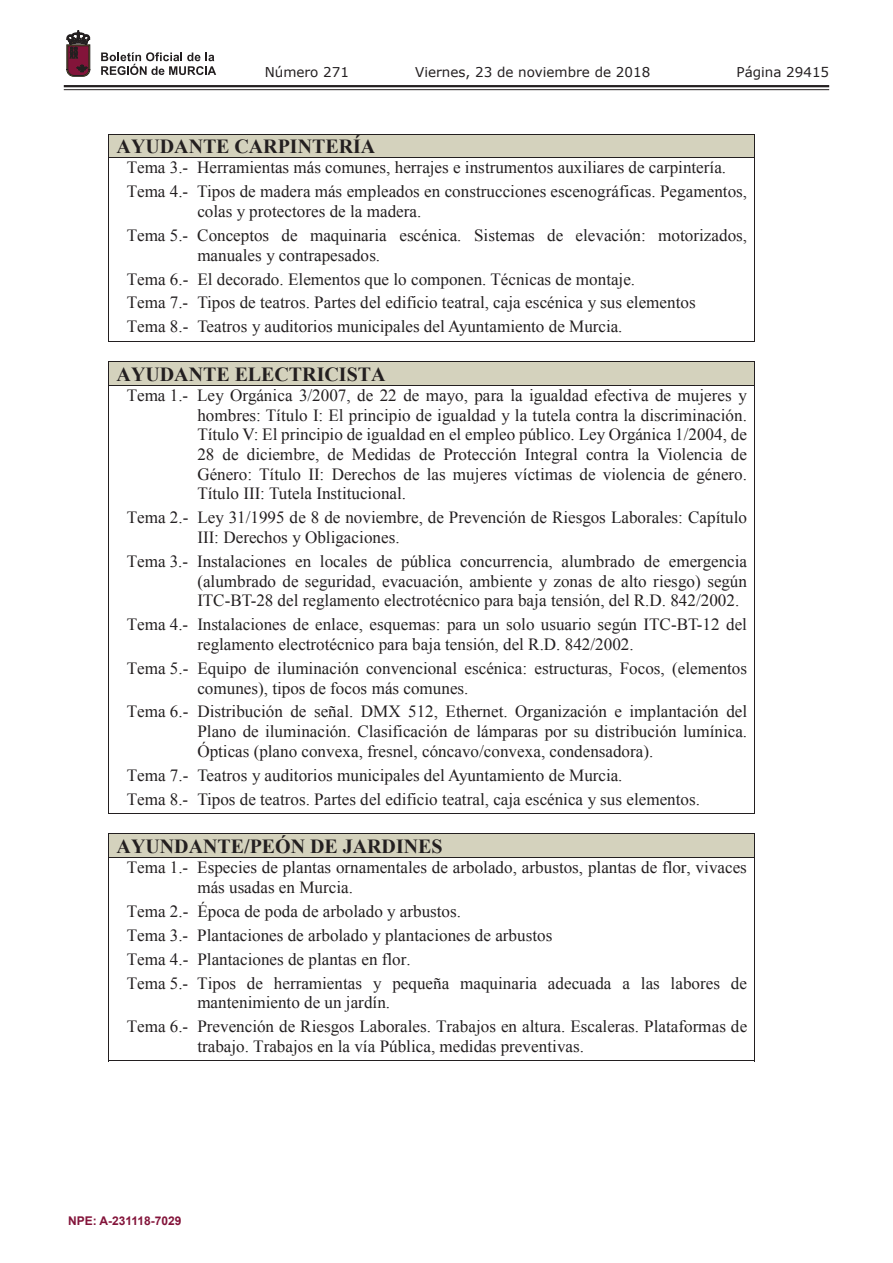
<style>
.page{position:relative;width:893px;height:1263px;background:#fff}
.page>*{position:absolute;margin:0;border:0;box-sizing:border-box;transform-origin:0 0}
.t1{font:700 19.95px "Times New Roman";color:#231f20}
.t2{font:17.1px/19.6px "Times New Roman";color:#231f20}
.t3{font:13.5px "Verdana";color:#231f20}
.t4{font:700 12px "Arial";color:#83143a}
</style>
<div class="page">
<hr style="left:64px;top:85px;width:765px;height:2px;background:#231f20">
<hr style="left:64px;top:89px;width:765px;height:1px;background:#231f20">
<svg style="left:101px;top:52px;width:115px;height:23px"></svg>
<svg style="left:67px;top:31px;width:23px;height:45px"></svg>
<div style="left:109px;top:134px;width:646px;height:23px;background:#d4d2bd"></div>
<hr style="left:109px;top:134px;width:646px;height:1px;background:#231f20">
<hr style="left:109px;top:157px;width:646px;height:1px;background:#231f20">
<hr style="left:109px;top:158px;width:1px;height:184px;background:#231f20">
<hr style="left:109px;top:341px;width:646px;height:1px;background:#231f20">
<hr style="left:755px;top:158px;width:1px;height:184px;background:#231f20">
<div style="left:109px;top:362px;width:646px;height:23px;background:#d4d2bd"></div>
<hr style="left:109px;top:361px;width:646px;height:1px;background:#231f20">
<hr style="left:109px;top:385px;width:646px;height:1px;background:#231f20">
<hr style="left:109px;top:386px;width:1px;height:428px;background:#231f20">
<hr style="left:109px;top:813px;width:646px;height:1px;background:#231f20">
<hr style="left:755px;top:386px;width:1px;height:428px;background:#231f20">
<div style="left:109px;top:834px;width:646px;height:23px;background:#d4d2bd"></div>
<hr style="left:109px;top:833px;width:646px;height:1px;background:#231f20">
<hr style="left:109px;top:857px;width:646px;height:1px;background:#231f20">
<hr style="left:109px;top:858px;width:1px;height:203px;background:#231f20">
<hr style="left:109px;top:1060px;width:646px;height:1px;background:#231f20">
<hr style="left:755px;top:858px;width:1px;height:203px;background:#231f20">
<p class="t3" style="left:265px;top:62px;width:86px">Número 271</p>
<p class="t3" style="left:415px;top:62px;width:237px">Viernes, 23 de noviembre de 2018</p>
<p class="t3" style="left:736px;top:62px;width:94px">Página 29415</p>
<p class="t1" style="left:117px;top:132px;width:260px">AYUDANTE CARPINTERÍA</p>
<p class="t2" style="left:127px;top:155px;width:622px;line-height:24px">Tema 3.- Herramientas más comunes, herrajes e instrumentos auxiliares de carpintería.<br>Tema 4.- Tipos de madera más empleados en construcciones escenográficas. Pegamentos,</p>
<p class="t2" style="left:127px;top:199px;width:622px;line-height:24px;text-indent:71px">colas y protectores de la madera.<br>Tema 5.- Conceptos de maquinaria escénica. Sistemas de elevación: motorizados,</p>
<p class="t2" style="left:127px;top:242px;width:570px;line-height:24px;text-indent:71px">manuales y contrapesados.<br>Tema 6.- El decorado. Elementos que lo componen. Técnicas de montaje.<br>Tema 7.- Tipos de teatros. Partes del edificio teatral, caja escénica y sus elementos Tema 8.- Teatros y auditorios municipales del Ayuntamiento de Murcia.</p>
<p class="t1" style="left:117px;top:359px;width:270px">AYUDANTE ELECTRICISTA</p>
<p class="t2" style="left:197px;top:385px;width:551px;text-align:justify;text-indent:-71px">Tema 1.- Ley Orgánica 3/2007, de 22 de mayo, para la igualdad efectiva de mujeres y hombres: Título I: El principio de igualdad y la tutela contra la discriminación.<br>Título V: El principio de igualdad en el empleo público. Ley Orgánica 1/2004, de 28 de diciembre, de Medidas de Protección Integral contra la Violencia de Género: Título II: Derechos de las mujeres víctimas de violencia de género.<br>Título III: Tutela Institucional.</p>
<p class="t2" style="left:197px;top:507px;width:551px;text-indent:-71px">Tema 2.- Ley 31/1995 de 8 de noviembre, de Prevención de Riesgos Laborales: Capítulo<br>III: Derechos y Obligaciones.</p>
<p class="t2" style="left:197px;top:551px;width:551px;text-align:justify;text-indent:-71px">Tema 3.- Instalaciones en locales de pública concurrencia, alumbrado de emergencia (alumbrado de seguridad, evacuación, ambiente y zonas de alto riesgo) según ITC-BT-28 del reglamento electrotécnico para baja tensión, del R.D. 842/2002.</p>
<p class="t2" style="left:197px;top:614px;width:551px;text-indent:-71px">Tema 4.- Instalaciones de enlace, esquemas: para un solo usuario según ITC-BT-12 del reglamento electrotécnico para baja tensión, del R.D. 842/2002.</p>
<p class="t2" style="left:197px;top:658px;width:551px;text-indent:-71px">Tema 5.- Equipo de iluminación convencional escénica: estructuras, Focos, (elementos comunes), tipos de focos más comunes.</p>
<p class="t2" style="left:197px;top:701px;width:551px;text-align:justify;text-indent:-71px">Tema 6.- Distribución de señal. DMX 512, Ethernet. Organización e implantación del Plano de iluminación. Clasificación de lámparas por su distribución lumínica.<br>Ópticas (plano convexa, fresnel, cóncavo/convexa, condensadora).</p>
<p class="t2" style="left:127px;top:762px;width:575px;line-height:24px">Tema 7.- Teatros y auditorios municipales del Ayuntamiento de Murcia.<br>Tema 8.- Tipos de teatros. Partes del edificio teatral, caja escénica y sus elementos.</p>
<p class="t1" style="left:117px;top:832px;width:328px">AYUNDANTE/PEÓN DE JARDINES</p>
<p class="t2" style="left:197px;top:857px;width:551px;text-indent:-71px">Tema 1.- Especies de plantas ornamentales de arbolado, arbustos, plantas de flor, vivaces más usadas en Murcia.</p>
<p class="t2" style="left:127px;top:898px;width:622px;line-height:24px">Tema 2.- Época de poda de arbolado y arbustos.<br>Tema 3.- Plantaciones de arbolado y plantaciones de arbustos<br>Tema 4.- Plantaciones de plantas en flor.<br>Tema 5.- Tipos de herramientas y pequeña maquinaria adecuada a las labores de</p>
<p class="t2" style="left:127px;top:990px;width:622px;line-height:24px;text-indent:71px">mantenimiento de un jardín.<br>Tema 6.- Prevención de Riesgos Laborales. Trabajos en altura. Escaleras. Plataformas de</p>
<p class="t2" style="left:197px;top:1036px;width:388px">trabajo. Trabajos en la vía Pública, medidas preventivas.</p>
<p class="t4" style="left:68px;top:1212px;width:115px">NPE: A-231118-7029</p>
</div>
